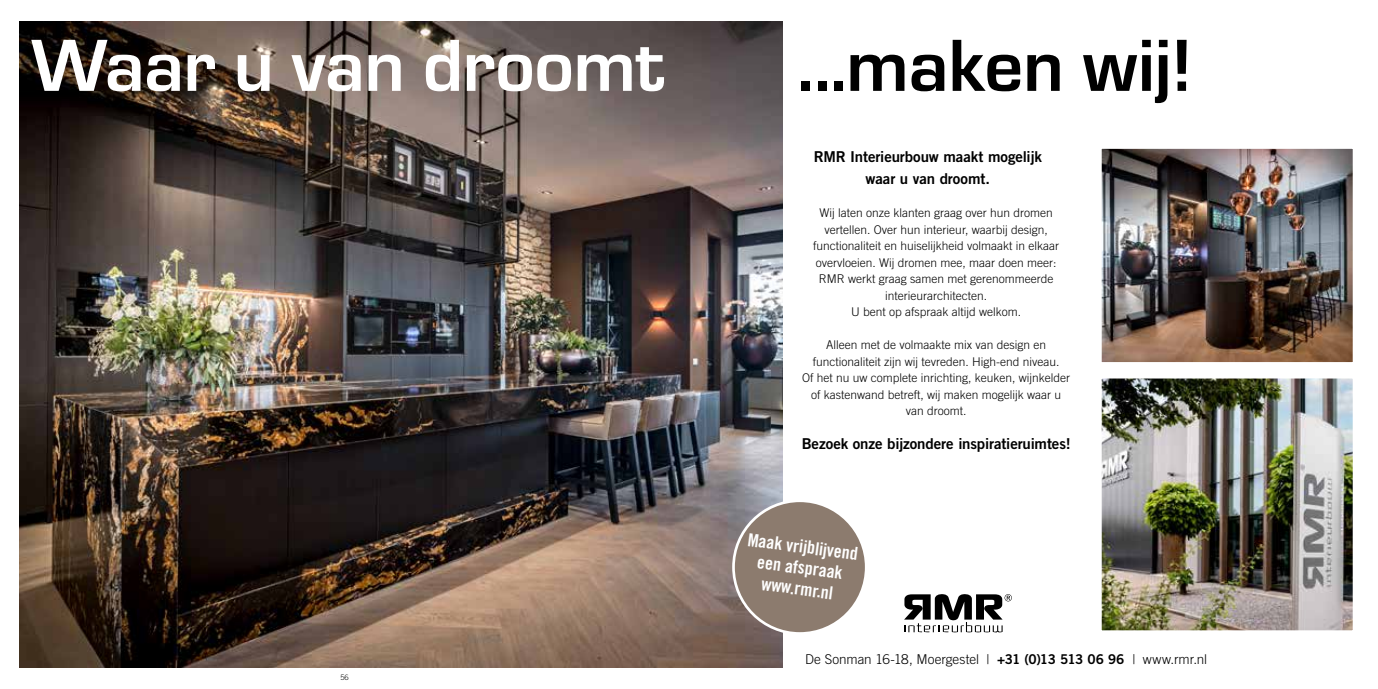
<style>
.page{position:relative;width:1378px;height:689px;background:#fff}
.page>*{position:absolute;margin:0;border:0;box-sizing:border-box;transform-origin:0 0}
.t1{font:700 76.5px "Eurostile";letter-spacing:-.005em;color:#fff}
.t2{font:700 76.5px "Eurostile";color:#000}
.t3{font:18px/21px "Trade Gothic LT Std Bd Cn 20";color:#fff;text-align:center}
.t4{font:15px/22.5px "Trade Gothic LT Std Bd 2";letter-spacing:-.005em;color:#000;text-align:center}
.t5{font:300 13.5px "Trade Gothic LT Std";color:#000}
.t6{font:300 12px/16.5px "Trade Gothic LT Std";color:#000;text-align:center}
.t7{font:300 7.5px "Trade Gothic LT Std";color:#000}
.s1{font-family:"Trade Gothic LT Std Bd 2";font-weight:400}
</style>
<div class="page">
<img style="left:20px;top:22px;width:762px;height:646px">
<img style="left:1102px;top:379px;width:250px;height:251px">
<div style="left:1098px;top:375px;width:258px;height:259px;border:3px solid #fff"></div>
<img style="left:1102px;top:149px;width:250px;height:212px">
<div style="left:1098px;top:145px;width:258px;height:220px;border:3px solid #fff"></div>
<div style="left:733px;top:501px;width:133px;height:132px;background:#8c7b6e;border-radius:50%"></div>
<div style="left:732px;top:499px;width:135px;height:136px;border:3px solid #fff;border-radius:50%"></div>
<svg style="left:904px;top:594px;width:108px;height:38px"></svg>
<h1 class="t1" style="left:31px;top:11px;width:635px">Waar u van droomt</h1>
<h1 class="t2" style="left:798px;top:11px;width:396px">...maken wij!</h1>
<p class="t4" style="left:814px;top:145px;width:229px">RMR Interieurbouw maakt mogelijk waar u van droomt.</p>
<p class="t6" style="left:813px;top:204px;width:248px">Wij laten onze klanten graag over hun dromen vertellen. Over hun interieur, waarbij design, functionaliteit en huiselijkheid volmaakt in elkaar overvloeien. Wij dromen mee, maar doen meer:<br>RMR werkt graag samen met gerenommeerde interieurarchitecten.<br>U bent op afspraak altijd welkom.</p>
<p class="t6" style="left:802px;top:336px;width:270px">Alleen met de volmaakte mix van design en functionaliteit zijn wij tevreden. High-end niveau.<br>Of het nu uw complete inrichting, keuken, wijnkelder of kastenwand betreft, wij maken mogelijk waar u van droomt.</p>
<p class="t4" style="left:802px;top:432px;width:270px">Bezoek onze bijzondere inspiratieruimtes!</p>
<h2 class="t3" style="left:749px;top:529px;width:112px;rotate:7deg">Maak vrijblijvend een afspraak www.rmr.nl</h2>
<p class="t7" style="left:340px;top:672px;width:10px">56</p>
<p class="t5" style="left:805px;top:651px;width:404px">De Sonman 16-18, Moergestel | <span class="s1">+31 (0)13 513 06 96</span> | www.rmr.nl</p>
</div>
